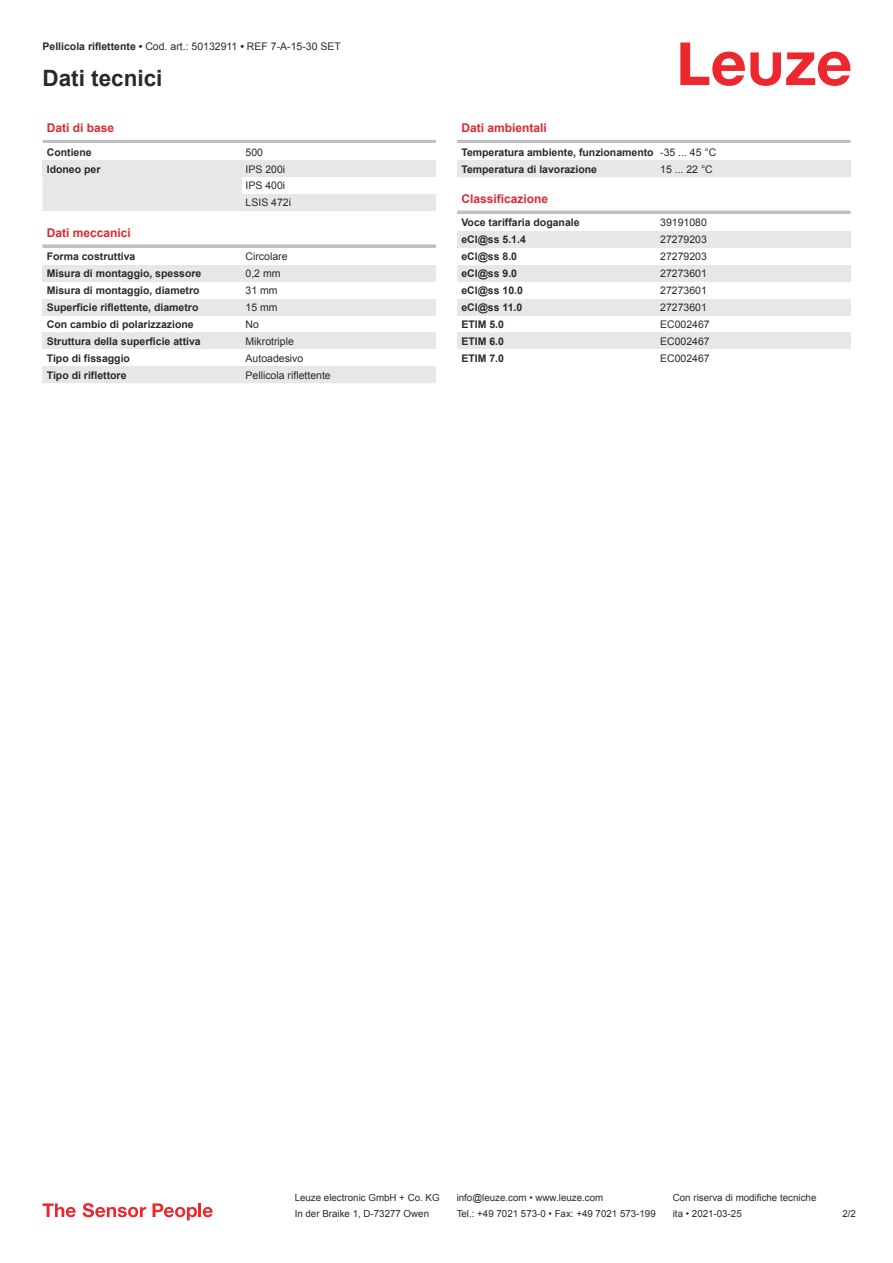
<style>
.page{position:relative;width:893px;height:1263px;background:#fff}
.page>*{position:absolute;margin:0;border:0;box-sizing:border-box;transform-origin:0 0}
.t1{font:700 22.5px "Arial";color:#2b292a}
.t2{font:700 12px "Arial";color:#db2a30}
.t3{font:700 10.5px/17px "Arial";color:#2b292a}
.t4{font:10.5px/17px "Arial";color:#2b292a}
.t5{font:9.75px "Arial";color:#2b292a}
.s1{font-weight:700}
.s2{font-weight:400}
</style>
<div class="page">
<svg style="left:680px;top:43px;width:170px;height:43px"></svg>
<div style="left:43px;top:177px;width:199px;height:34px;background:#e6e7e9"></div>
<hr style="left:43px;top:140px;width:393px;height:3px;background:#bdbfc1">
<div style="left:43px;top:160px;width:199px;height:17px;background:#e6e7e9"></div>
<div style="left:242px;top:160px;width:194px;height:51px;background:#e6e7e9"></div>
<div style="left:242px;top:177px;width:194px;height:17px;background:#fff"></div>
<svg style="left:43px;top:244px;width:393px;height:4px;background:#c3c5c7"></svg>
<div style="left:43px;top:265px;width:199px;height:17px;background:#e6e7e9"></div>
<div style="left:242px;top:265px;width:194px;height:17px;background:#e6e7e9"></div>
<div style="left:43px;top:299px;width:199px;height:17px;background:#e6e7e9"></div>
<div style="left:242px;top:299px;width:194px;height:17px;background:#e6e7e9"></div>
<div style="left:43px;top:332px;width:199px;height:17px;background:#e6e7e9"></div>
<div style="left:242px;top:332px;width:194px;height:17px;background:#e6e7e9"></div>
<div style="left:43px;top:366px;width:199px;height:17px;background:#e6e7e9"></div>
<div style="left:242px;top:366px;width:194px;height:17px;background:#e6e7e9"></div>
<hr style="left:457px;top:140px;width:393px;height:3px;background:#bdbfc1">
<div style="left:457px;top:160px;width:200px;height:17px;background:#e6e7e9"></div>
<div style="left:657px;top:160px;width:193px;height:17px;background:#e6e7e9"></div>
<hr style="left:457px;top:211px;width:393px;height:3px;background:#bdbfc1">
<div style="left:457px;top:231px;width:200px;height:17px;background:#e6e7e9"></div>
<div style="left:657px;top:231px;width:193px;height:17px;background:#e6e7e9"></div>
<div style="left:457px;top:265px;width:200px;height:17px;background:#e6e7e9"></div>
<div style="left:657px;top:265px;width:193px;height:17px;background:#e6e7e9"></div>
<div style="left:457px;top:299px;width:200px;height:17px;background:#e6e7e9"></div>
<div style="left:657px;top:299px;width:193px;height:17px;background:#e6e7e9"></div>
<div style="left:457px;top:332px;width:200px;height:17px;background:#e6e7e9"></div>
<div style="left:657px;top:332px;width:193px;height:17px;background:#e6e7e9"></div>
<svg style="left:43px;top:1203px;width:33px;height:14px"></svg>
<svg style="left:83px;top:1203px;width:63px;height:14px"></svg>
<svg style="left:153px;top:1203px;width:44px;height:17px"></svg>
<hr style="left:198px;top:1203px;width:3px;height:14px;background:#ed272d">
<svg style="left:203px;top:1207px;width:10px;height:10px"></svg>
<p class="t4" style="left:43px;top:39px;width:300px"><span class="s1">Pellicola riflettente •</span> Cod. art.: 50132911 <span class="s1">•</span> REF 7-A-15-30 SET</p>
<h1 class="t1" style="left:43px;top:70px;width:122px">Dati tecnici</h1>
<p class="t2" style="left:47px;top:123px;width:69px">Dati di base</p>
<p class="t3" style="left:47px;top:144px;width:46px">Contiene</p>
<p class="t4" style="left:246px;top:144px;width:19px">500</p>
<p class="t3" style="left:47px;top:161px;width:55px">Idoneo per</p>
<p class="t4" style="left:246px;top:161px;width:47px">IPS 200i<br>IPS 400i<br>LSIS 472i</p>
<p class="t2" style="left:47px;top:228px;width:86px">Dati meccanici</p>
<p class="t3" style="left:47px;top:249px;width:90px">Forma costruttiva</p>
<p class="t4" style="left:246px;top:249px;width:43px">Circolare</p>
<p class="t3" style="left:47px;top:266px;width:156px">Misura di montaggio, spessore</p>
<p class="t4" style="left:246px;top:266px;width:37px">0,2 mm</p>
<p class="t3" style="left:47px;top:283px;width:154px">Misura di montaggio, diametro</p>
<p class="t4" style="left:246px;top:283px;width:34px">31 mm</p>
<p class="t3" style="left:47px;top:300px;width:153px">Superficie riflettente, diametro</p>
<p class="t4" style="left:246px;top:300px;width:34px">15 mm</p>
<p class="t3" style="left:47px;top:317px;width:149px">Con cambio di polarizzazione</p>
<p class="t4" style="left:246px;top:317px;width:15px">No</p>
<p class="t3" style="left:47px;top:333px;width:156px">Struttura della superficie attiva</p>
<p class="t4" style="left:246px;top:333px;width:50px">Mikrotriple</p>
<p class="t3" style="left:47px;top:350px;width:85px">Tipo di fissaggio</p>
<p class="t4" style="left:246px;top:350px;width:59px">Autoadesivo</p>
<p class="t3" style="left:47px;top:367px;width:81px">Tipo di riflettore</p>
<p class="t4" style="left:246px;top:367px;width:87px">Pellicola riflettente</p>
<p class="t2" style="left:461px;top:123px;width:87px">Dati ambientali</p>
<p class="t3" style="left:461px;top:144px;width:256px">Temperatura ambiente, funzionamento <span class="s2">-35 ... 45 °C<br></span>Temperatura di lavorazione</p>
<p class="t4" style="left:660px;top:161px;width:54px">15 ... 22 °C</p>
<p class="t2" style="left:461px;top:194px;width:88px">Classificazione</p>
<p class="t3" style="left:461px;top:215px;width:120px">Voce tariffaria doganale</p>
<p class="t4" style="left:660px;top:215px;width:48px">39191080</p>
<p class="t3" style="left:461px;top:232px;width:66px">eCl@ss 5.1.4</p>
<p class="t4" style="left:660px;top:232px;width:48px">27279203</p>
<p class="t3" style="left:461px;top:249px;width:57px">eCl@ss 8.0</p>
<p class="t4" style="left:660px;top:249px;width:48px">27279203</p>
<p class="t3" style="left:461px;top:266px;width:57px">eCl@ss 9.0</p>
<p class="t4" style="left:660px;top:266px;width:48px">27273601</p>
<p class="t3" style="left:461px;top:283px;width:63px">eCl@ss 10.0</p>
<p class="t4" style="left:660px;top:283px;width:48px">27273601</p>
<p class="t3" style="left:461px;top:300px;width:63px">eCl@ss 11.0</p>
<p class="t4" style="left:660px;top:300px;width:48px">27273601</p>
<p class="t3" style="left:461px;top:317px;width:44px">ETIM 5.0</p>
<p class="t4" style="left:660px;top:317px;width:51px">EC002467</p>
<p class="t3" style="left:461px;top:333px;width:44px">ETIM 6.0</p>
<p class="t4" style="left:660px;top:333px;width:51px">EC002467</p>
<p class="t3" style="left:461px;top:350px;width:44px">ETIM 7.0</p>
<p class="t4" style="left:660px;top:350px;width:51px">EC002467</p>
<p class="t5" style="left:295px;top:1194px;width:146px">Leuze electronic GmbH + Co. KG</p>
<p class="t5" style="left:457px;top:1194px;width:148px">info@leuze.com • www.leuze.com</p>
<p class="t5" style="left:673px;top:1194px;width:145px">Con riserva di modifiche tecniche</p>
<p class="t5" style="left:295px;top:1210px;width:136px">In der Braike 1, D-73277 Owen</p>
<p class="t5" style="left:457px;top:1210px;width:201px">Tel.: +49 7021 573-0 • Fax: +49 7021 573-199</p>
<p class="t5" style="left:673px;top:1210px;width:70px">ita • 2021-03-25</p>
<p class="t5" style="left:842px;top:1210px;width:15px">2 /2</p>
</div>
